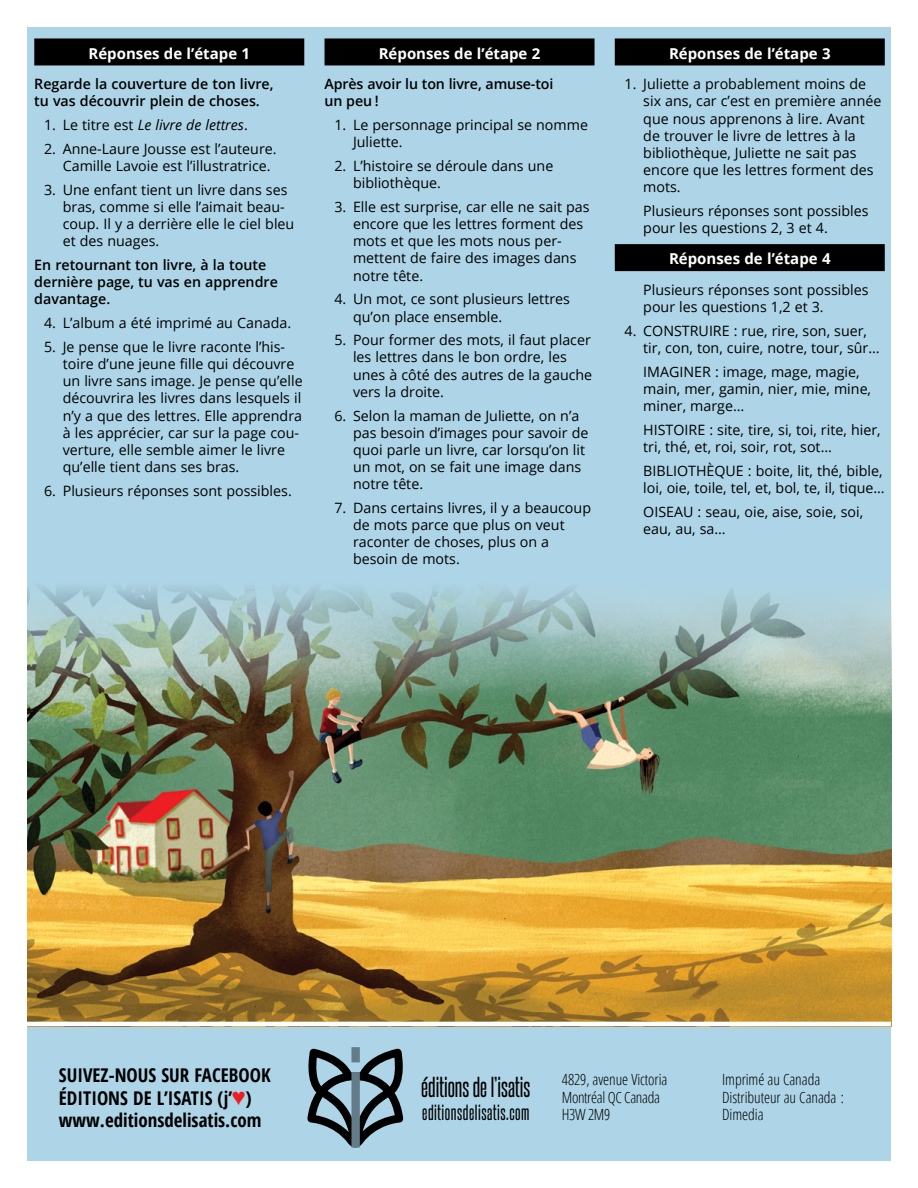
<style>
.page{position:relative;width:918px;height:1188px;background:#fff}
.page>*{position:absolute;margin:0;border:0;box-sizing:border-box;transform-origin:0 0}
.t1{font:24.9px "Steelfish Rg";color:#000}
.Texte_page_2_petit{font:700 condensed 18.9px/22.6px "Open Sans";color:#000}
.t2{font:18.9px "Steelfish Rg";letter-spacing:.025em;color:#000}
.t3{font:300 condensed 15.45px/17.2px "Open Sans";letter-spacing:-.005em;color:#000}
.t4{font:300 condensed 15.45px/17.2px "Open Sans";letter-spacing:-.025em;color:#000}
.Étapes_réponse{font:700 15px "Open Sans";color:#fff}
.Texte_numéroté_répon{font:14.25px/17.1px "Open Sans";color:#000}
.Texte_no_indent_répo{font:600 14.25px/17.1px "Open Sans";color:#000}
.Texte_numéroté_répon-2{font:italic 14.25px "Open Sans";color:#000}
.s1{font-style:normal}
.s2{color:#ed1d24}
</style>
<div class="page">
<div style="left:27px;top:27px;width:864px;height:1134px;background:#aed5e7"></div>
<img style="left:27px;top:587px;width:865px;height:439px">
<div style="left:34px;top:38px;width:270px;height:27px;background:#000"></div>
<div style="left:325px;top:38px;width:270px;height:27px;background:#000"></div>
<div style="left:615px;top:38px;width:270px;height:27px;background:#000"></div>
<div style="left:615px;top:244px;width:270px;height:27px;background:#000"></div>
<hr style="left:27px;top:1022px;width:864px;height:4px;background:#fff">
<svg style="left:307px;top:1047px;width:96px;height:101px"></svg>
<p class="Étapes_réponse" style="left:89px;top:43px;width:163px">Réponses de l’étape 1</p>
<p class="Texte_no_indent_répo" style="left:34px;top:75px;width:241px">Regarde la couverture de ton livre, tu vas découvrir plein de choses.</p>
<p class="Texte_numéroté_répon-2" style="left:44px;top:115px;width:205px"><span class="s1">1. Le titre est</span> Le livre de lettres<span class="s1">.</span></p>
<p class="Texte_numéroté_répon" style="left:63px;top:140px;width:215px;text-indent:-19px">2. Anne-Laure Jousse est l’auteure.<br>Camille Lavoie est l’illustratrice.</p>
<p class="Texte_numéroté_répon" style="left:63px;top:181px;width:233px;text-indent:-19px">3. Une enfant tient un livre dans ses bras, comme si elle l’aimait beau&shy;coup. Il y a derrière elle le ciel bleu et des nuages.</p>
<p class="Texte_no_indent_répo" style="left:34px;top:256px;width:245px">En retournant ton livre, à la toute dernière page, tu vas en apprendre davantage.</p>
<p class="Texte_numéroté_répon" style="left:44px;top:314px;width:249px">4. L’album a été imprimé au Canada.</p>
<p class="Texte_numéroté_répon" style="left:63px;top:338px;width:241px;text-indent:-19px">5. Je pense que le livre raconte l’his&shy;toire d’une jeune fille qui découvre un livre sans image. Je pense qu’elle découvrira les livres dans lesquels il n’y a que des lettres. Elle apprendra à les apprécier, car sur la page cou&shy;verture, elle semble aimer le livre qu’elle tient dans ses bras.</p>
<p class="Texte_numéroté_répon" style="left:44px;top:482px;width:249px">6. Plusieurs réponses sont possibles.</p>
<p class="Étapes_réponse" style="left:379px;top:43px;width:163px">Réponses de l’étape 2</p>
<p class="Texte_no_indent_répo" style="left:325px;top:75px;width:230px">Après avoir lu ton livre, amuse-toi un peu !</p>
<p class="Texte_numéroté_répon" style="left:353px;top:116px;width:237px;text-indent:-19px">1. Le personnage principal se nomme<br>Juliette.</p>
<p class="Texte_numéroté_répon" style="left:353px;top:157px;width:202px;text-indent:-19px">2. L’histoire se déroule dans une bibliothèque.</p>
<p class="Texte_numéroté_répon" style="left:353px;top:198px;width:238px;text-indent:-19px">3. Elle est surprise, car elle ne sait pas encore que les lettres forment des mots et que les mots nous per&shy;mettent de faire des images dans notre tête.</p>
<p class="Texte_numéroté_répon" style="left:353px;top:290px;width:218px;text-indent:-19px">4. Un mot, ce sont plusieurs lettres qu’on place ensemble.</p>
<p class="Texte_numéroté_répon" style="left:353px;top:331px;width:241px;text-indent:-19px">5. Pour former des mots, il faut placer les lettres dans le bon ordre, les unes à côté des autres de la gauche vers la droite.</p>
<p class="Texte_numéroté_répon" style="left:353px;top:406px;width:237px;text-indent:-19px">6. Selon la maman de Juliette, on n’a pas besoin d’images pour savoir de quoi parle un livre, car lorsqu’on lit un mot, on se fait une image dans notre tête.</p>
<p class="Texte_numéroté_répon" style="left:353px;top:499px;width:240px;text-indent:-19px">7. Dans certains livres, il y a beaucoup de mots parce que plus on veut raconter de choses, plus on a besoin de mots.</p>
<p class="Étapes_réponse" style="left:669px;top:43px;width:163px">Réponses de l’étape 3</p>
<p class="Texte_numéroté_répon" style="left:643px;top:75px;width:240px;text-indent:-19px">1. Juliette a probablement moins de six ans, car c’est en première année que nous apprenons à lire. Avant de trouver le livre de lettres à la bibliothèque, Juliette ne sait pas encore que les lettres forment des mots.</p>
<p class="Texte_numéroté_répon" style="left:643px;top:202px;width:227px">Plusieurs réponses sont possibles pour les questions 2, 3 et 4.</p>
<p class="Étapes_réponse" style="left:669px;top:248px;width:163px">Réponses de l’étape 4</p>
<p class="Texte_numéroté_répon" style="left:643px;top:281px;width:227px">Plusieurs réponses sont possibles pour les questions 1,2 et 3.</p>
<p class="Texte_numéroté_répon" style="left:643px;top:322px;width:238px;text-indent:-19px">4. CONSTRUIRE : rue, rire, son, suer, tir, con, ton, cuire, notre, tour, sûr…</p>
<p class="Texte_numéroté_répon" style="left:643px;top:363px;width:229px">IMAGINER : image, mage, magie, main, mer, gamin, nier, mie, mine, miner, marge…</p>
<p class="Texte_numéroté_répon" style="left:643px;top:421px;width:239px">HISTOIRE : site, tire, si, toi, rite, hier, tri, thé, et, roi, soir, rot, sot…</p>
<p class="Texte_numéroté_répon" style="left:643px;top:462px;width:243px">BIBLIOTHÈQUE : boite, lit, thé, bible, loi, oie, toile, tel, et, bol, te, il, tique…</p>
<p class="Texte_numéroté_répon" style="left:643px;top:503px;width:221px">OISEAU : seau, oie, aise, soie, soi, eau, au, sa…</p>
<p class="Texte_page_2_petit" style="left:59px;top:1063px;width:213px">SUIVEZ-NOUS SUR FACEBOOK<br>ÉDITIONS DE L’ISATIS (j’<span class="s2">♥</span>)</p>
<p class="Texte_page_2_petit" style="left:59px;top:1109px;width:204px">www.editionsdelisatis.com</p>
<h1 class="t1" style="left:421px;top:1072px;width:111px">éditions de l’isatis</h1>
<h2 class="t2" style="left:422px;top:1101px;width:109px">editionsdelisatis.com</h2>
<p class="t4" style="left:562px;top:1071px;width:107px">4829, avenue Victoria<br>Montréal QC Canada<br>H3W 2M9</p>
<p class="t3" style="left:722px;top:1071px;width:123px">Imprimé au Canada<br>Distributeur au Canada :<br>Dimedia</p>
</div>
